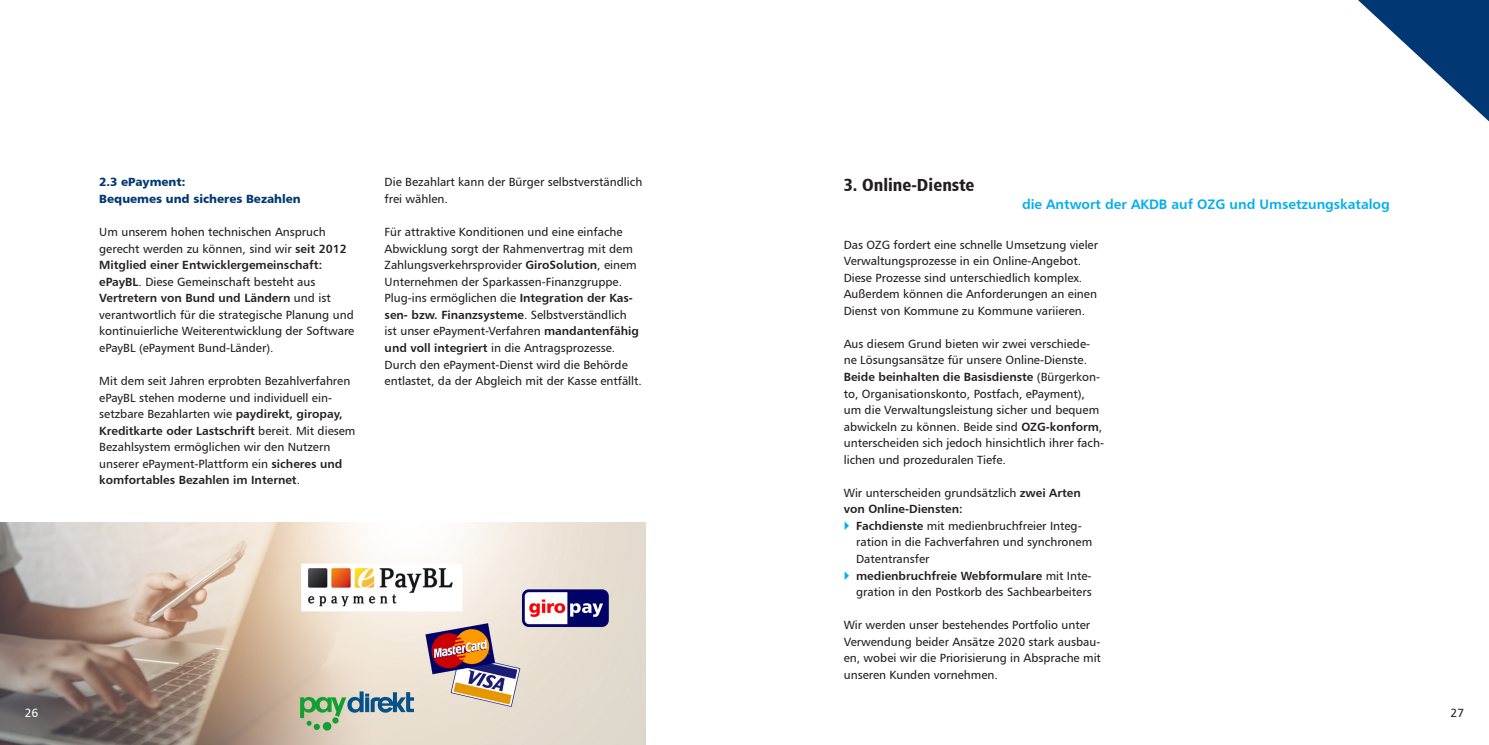
<style>
.page{position:relative;width:1489px;height:745px;background:#fff}
.page>*{position:absolute;margin:0;border:0;box-sizing:border-box;transform-origin:0 0}
.t1{font:17.5px "Humanist 777 BT Black Condensed B";color:#231f20}
.t2{font:13.75px "Humanist 777 BT Bold B";color:#00aeef}
.t3{font:11.88px/16.5px "Humanist 777 BT Roman B";color:#231f20}
.t4{font:11.88px "Humanist 777 BT Bold B";color:#231f20}
.t5{font:11.88px/16.5px "Humanist 777 BT Black B";color:#013874}
.t6{font:11.88px "Humanist 777 BT Roman B";color:#fff}
.s1{font-family:"Humanist 777 BT Bold B"}
.s2{font-family:"Humanist 777 BT Roman B"}
</style>
<div class="page">
<svg style="left:1358px;top:0;width:130px;height:121px"></svg>
<img style="left:0;top:522px;width:645px;height:222px">
<p class="t5" style="left:99px;top:173px;width:203px">2.3 ePayment:<br>Bequemes und sicheres Bezahlen</p>
<p class="t3" style="left:99px;top:223px;width:249px">Um unserem hohen technischen Anspruch gerecht werden zu können, sind wir <span class="s1">seit 2012</span></p>
<p class="t4" style="left:99px;top:257px;width:224px">Mitglied einer Entwicklergemeinschaft:</p>
<p class="t3" style="left:99px;top:273px;width:218px"><span class="s1">ePayBL</span>. Diese Gemeinschaft besteht aus</p>
<p class="t4" style="left:99px;top:290px;width:233px">Vertretern von Bund und Ländern <span class="s2">und ist</span></p>
<p class="t3" style="left:99px;top:306px;width:257px;text-align:justify">verantwortlich für die strategische Planung und kontinuierliche Weiterentwicklung der Software ePayBL (ePayment Bund-Länder).</p>
<p class="t3" style="left:99px;top:372px;width:252px">Mit dem seit Jahren erprobten Bezahlverfahren ePayBL stehen moderne und individuell ein&shy;setzbare Bezahlarten wie <span class="s1">paydirekt, giropay,</span></p>
<p class="t4" style="left:99px;top:422px;width:258px">Kreditkarte oder Lastschrift <span class="s2">bereit. Mit diesem</span></p>
<p class="t3" style="left:99px;top:438px;width:245px">Bezahlsystem ermöglichen wir den Nutzern unserer ePayment-Plattform ein <span class="s1">sicheres und</span></p>
<p class="t4" style="left:99px;top:472px;width:202px">komfortables Bezahlen im Internet<span class="s2">.</span></p>
<p class="t3" style="left:384px;top:174px;width:259px">Die Bezahlart kann der Bürger selbstverständlich frei wählen.</p>
<p class="t3" style="left:384px;top:223px;width:253px">Für attraktive Konditionen und eine einfache Abwicklung sorgt der Rahmenvertrag mit dem Zahlungsverkehrsprovider <span class="s1">GiroSolution</span>, einem Unternehmen der Sparkassen-Finanzgruppe.<br>Plug-ins ermöglichen die <span class="s1">Integration der Kas-</span></p>
<p class="t4" style="left:384px;top:307px;width:244px">sen- bzw. Finanzsysteme<span class="s2">. Selbstverständlich</span></p>
<p class="t3" style="left:384px;top:322px;width:259px">ist unser ePayment-Verfahren <span class="s1">mandantenfähig und voll integriert</span> in die Antragsprozesse.<br>Durch den ePayment-Dienst wird die Behörde entlastet, da der Abgleich mit der Kasse entfällt.</p>
<p class="t6" style="left:25px;top:705px;width:15px">26</p>
<h1 class="t1" style="left:843px;top:173px;width:132px">3. Online-Dienste</h1>
<p class="t2" style="left:1021px;top:196px;width:369px">die Antwort der AKDB auf OZG und Umsetzungskatalog</p>
<p class="t3" style="left:843px;top:236px;width:256px">Das OZG fordert eine schnelle Umsetzung vieler Verwaltungsprozesse in ein Online-Angebot.<br>Diese Prozesse sind unterschiedlich komplex.<br>Außerdem können die Anforderungen an einen Dienst von Kommune zu Kommune variieren.</p>
<p class="t3" style="left:843px;top:335px;width:248px">Aus diesem Grund bieten wir zwei verschiede&shy;ne Lösungsansätze für unsere Online-Dienste.</p>
<p class="t4" style="left:843px;top:369px;width:258px">Beide beinhalten die Basisdienste <span class="s2">(Bürgerkon-</span></p>
<p class="t3" style="left:843px;top:384px;width:262px">to, Organisationskonto, Postfach, ePayment), um die Verwaltungsleistung sicher und bequem abwickeln zu können. Beide sind <span class="s1">OZG-konform</span>, unterscheiden sich jedoch hinsichtlich ihrer fach&shy;lichen und prozeduralen Tiefe.</p>
<p class="t3" style="left:843px;top:484px;width:238px">Wir unterscheiden grundsätzlich <span class="s1">zwei Arten</span></p>
<p class="t4" style="left:843px;top:501px;width:120px">von Online-Diensten:</p>
<p class="t3" style="left:856px;top:517px;width:237px"><span class="s1">Fachdienste</span> mit medienbruchfreier Integ&shy;ration in die Fachverfahren und synchronem<br>Datentransfer</p>
<p class="t4" style="left:856px;top:567px;width:237px">medienbruchfreie Webformulare <span class="s2">mit Inte-</span></p>
<p class="t3" style="left:856px;top:583px;width:237px">gration in den Postkorb des Sachbearbeiters</p>
<p class="t3" style="left:843px;top:616px;width:259px">Wir werden unser bestehendes Portfolio unter Verwendung beider Ansätze 2020 stark ausbau&shy;en, wobei wir die Priorisierung in Absprache mit unseren Kunden vornehmen.</p>
<p class="t3" style="left:1450px;top:704px;width:15px">27</p>
</div>
